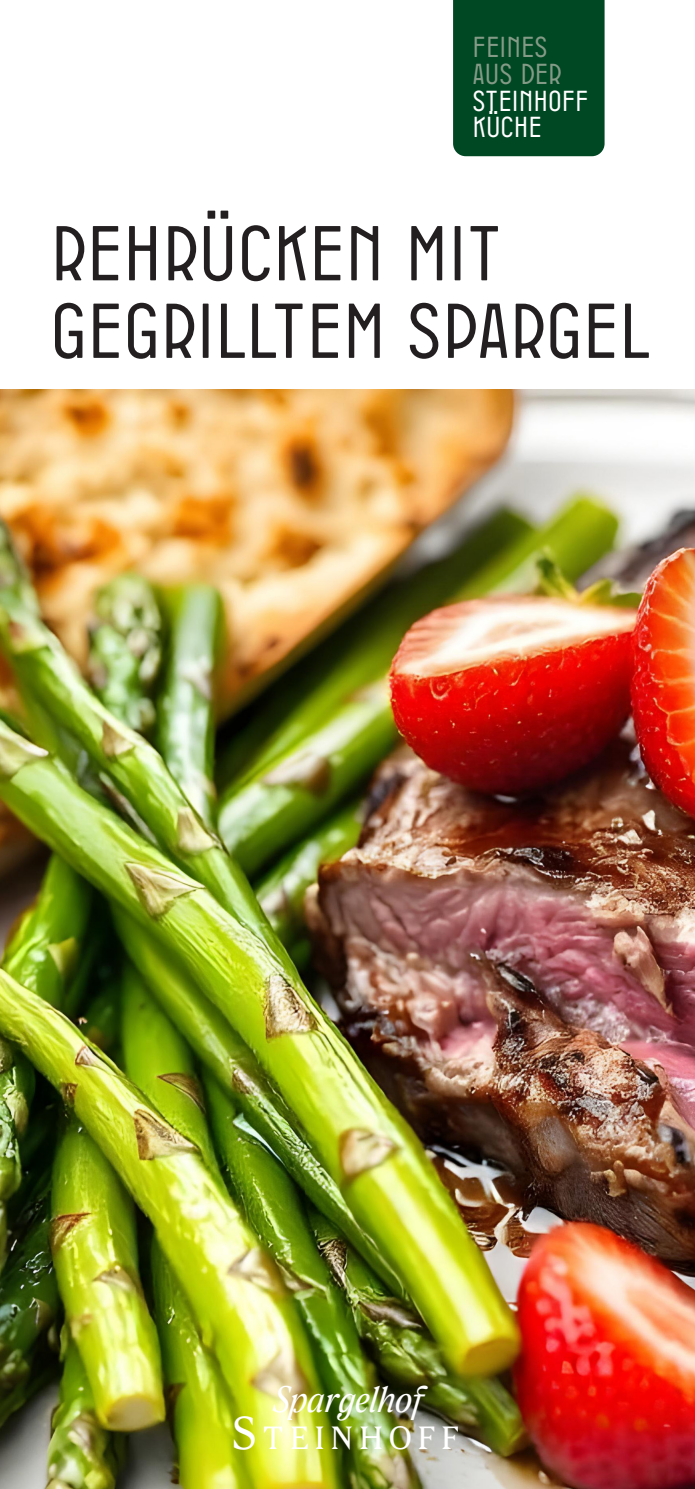
<style>
.page{position:relative;width:695px;height:1489px;background:#fff}
.page>*{position:absolute;margin:0;border:0;box-sizing:border-box;transform-origin:0 0}
.t1{font:77.5px "PARKING";color:#231f20}
.t2{font:italic 36.75px "Sfizia";color:#fff}
.t3{font:32px "Sfizia";letter-spacing:.155em;color:#fff}
.t4{font:29px/26.8px "PARKING";color:#fff}
.t5{font:29px "PARKING";color:#839a87}
.s1{color:#839a87}
.s2{font-size:45.75px}
</style>
<div class="page">
<img style="left:0;top:390px;width:694px;height:1098px">
<div style="left:453px;top:0;width:151px;height:156px;background:#004723"></div>
<p class="t5" style="left:472px;top:30px;width:77px">FEINES</p>
<p class="t4" style="left:472px;top:60px;width:118px"><span class="s1">AUS DER<br></span>STEINHOFF</p>
<p class="t4" style="left:472px;top:113px;width:71px">KÜCHE</p>
<p class="t1" style="left:50px;top:207px;width:453px">REHRÜCKEN MIT</p>
<p class="t1" style="left:50px;top:284px;width:602px">GEGRILLTEM SPARGEL</p>
<p class="t2" style="left:270px;top:1377px;width:152px">Spargelhof</p>
<p class="t3" style="left:232px;top:1418px;width:229px"><span class="s2">S</span>TEINHOFF</p>
</div>
